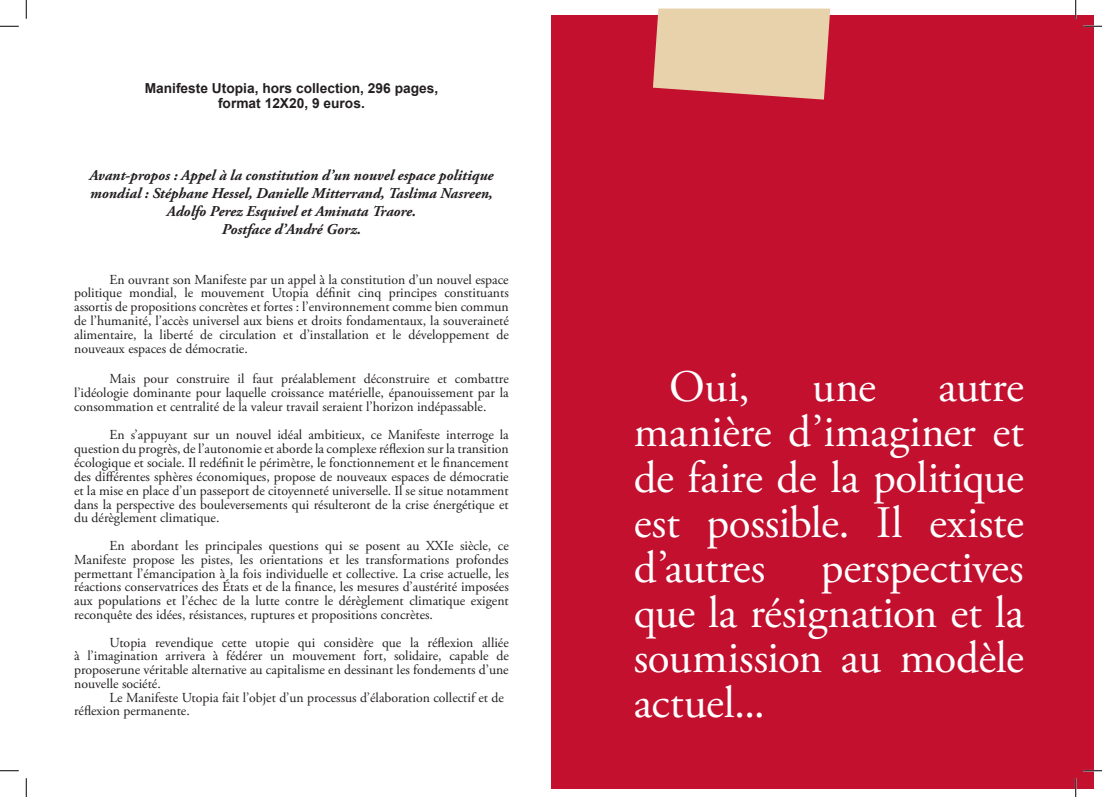
<style>
.page{position:relative;width:1102px;height:797px;background:#fff}
.page>*{position:absolute;margin:0;border:0;box-sizing:border-box;transform-origin:0 0}
.t1{font:45px/45px "Adobe Garamond Pro";letter-spacing:-.005em;color:#fff;text-align:justify}
.t2{font:italic 700 15px/18px "Adobe Garamond Pro";color:#231f20;text-align:center}
.Pa0{font:13.75px/13.8px "Adobe Garamond Pro";color:#211d1e;text-align:justify}
.t3{font:13.75px/13.8px "Adobe Garamond Pro";color:#231f20}
.Pa0-2{font:700 13.75px "Arial";color:#231f20}
.s1{color:#231f20}
</style>
<div class="page">
<div style="left:551px;top:15px;width:542px;height:773px;background:#c3102f"></div>
<svg style="left:653px;top:9px;width:177px;height:91px;background:#e3bfa0"></svg>
<svg style="left:0;top:25px;width:19px;height:2px"></svg>
<svg style="left:1083px;top:25px;width:18px;height:2px"></svg>
<svg style="left:0;top:770px;width:19px;height:1px"></svg>
<svg style="left:1083px;top:770px;width:18px;height:1px"></svg>
<svg style="left:25px;top:0;width:2px;height:19px"></svg>
<svg style="left:25px;top:778px;width:2px;height:19px"></svg>
<svg style="left:1074px;top:0;width:2px;height:19px"></svg>
<svg style="left:1074px;top:778px;width:2px;height:19px"></svg>
<p class="Pa0-2" style="left:145px;top:79px;width:295px">Manifeste Utopia, hors collection, 296 pages,</p>
<p class="Pa0-2" style="left:218px;top:94px;width:148px">format 12X20, 9 euros.</p>
<p class="t2" style="left:89px;top:166px;width:405px">Avant-propos : Appel à la constitution d’un nouvel espace politique</p>
<p class="t2" style="left:90px;top:184px;width:404px">mondial : Stéphane Hessel, Danielle Mitterrand, Taslima Nasreen,<br>Adolfo Perez Esquivel et Aminata Traore.</p>
<p class="t2" style="left:222px;top:220px;width:141px">Postface d’André Gorz.</p>
<p class="Pa0" style="left:74px;top:273px;width:436px;text-indent:35px">En ouvrant son Manifeste par un appel à la constitution d’un nouvel espace politique mondial, le mouvement Utopia définit cinq principes constituants assortis de propositions concrètes et fortes : l’environnement comme bien commun de l’humanité, l’accès universel aux biens et droits fondamentaux, la souveraineté alimentaire, la liberté de circulation et d’installation et le développement de nouveaux espaces de démocratie.</p>
<p class="Pa0" style="left:74px;top:372px;width:436px;text-indent:35px"><span class="s1">Mais pour construire il faut préalablement déconstruire et c</span>ombattre l’idéologie dominante pour laquelle croissance matérielle, épanouissement par la consommation et centralité de la valeur travail seraient l’horizon indépassable.</p>
<p class="Pa0" style="left:74px;top:428px;width:436px;text-indent:35px">En s’appuyant sur un nouvel idéal ambitieux, ce Manifeste interroge la question du progrès, de l’autonomie et aborde la complexe réflexion sur la transition écologique et sociale. Il redéfinit le périmètre, le fonctionnement et le financement des différentes sphères économiques, propose de nouveaux espaces de démocratie et la mise en place d’un passeport de citoyenneté universelle. Il se situe notamment dans la perspective des bouleversements qui résulteront de la crise énergétique et du dérèglement climatique.</p>
<p class="Pa0" style="left:74px;top:539px;width:436px;text-indent:35px"><span class="s1">En abordant les principales questions qui se posent au XXIe siècle, ce Manifeste propose les pistes, les orientations et les transformations profondes permettant l’émancipation à la fois individuelle et collective.</span> La crise actuelle, les réactions conservatrices des États et de la finance, les mesures d’austérité imposées aux populations et l’échec de la lutte contre le dérèglement climatique exigent reconquête des idées, résistances, ruptures et propositions concrètes.</p>
<p class="Pa0" style="left:74px;top:636px;width:436px;text-indent:35px">Utopia revendique cette utopie qui considère que la réflexion alliée à l’imagination arrivera à fédérer un mouvement fort, solidaire, capable de proposerune véritable alternative au capitalisme en dessinant les fondements d’une nouvelle société.</p>
<p class="t3" style="left:74px;top:691px;width:431px;text-indent:35px">Le Manifeste Utopia fait l’objet d’un processus d’élaboration collectif et de réflexion permanente.</p>
<p class="t1" style="left:669px;top:366px;width:82px">Oui,</p>
<p class="t1" style="left:812px;top:366px;width:65px">une</p>
<p class="t1" style="left:633px;top:366px;width:392px;text-indent:305px">autre manière d’imaginer et de faire de la politique est possible. Il existe d’autres perspectives que la résignation et la soumission au modèle actuel...</p>
</div>
